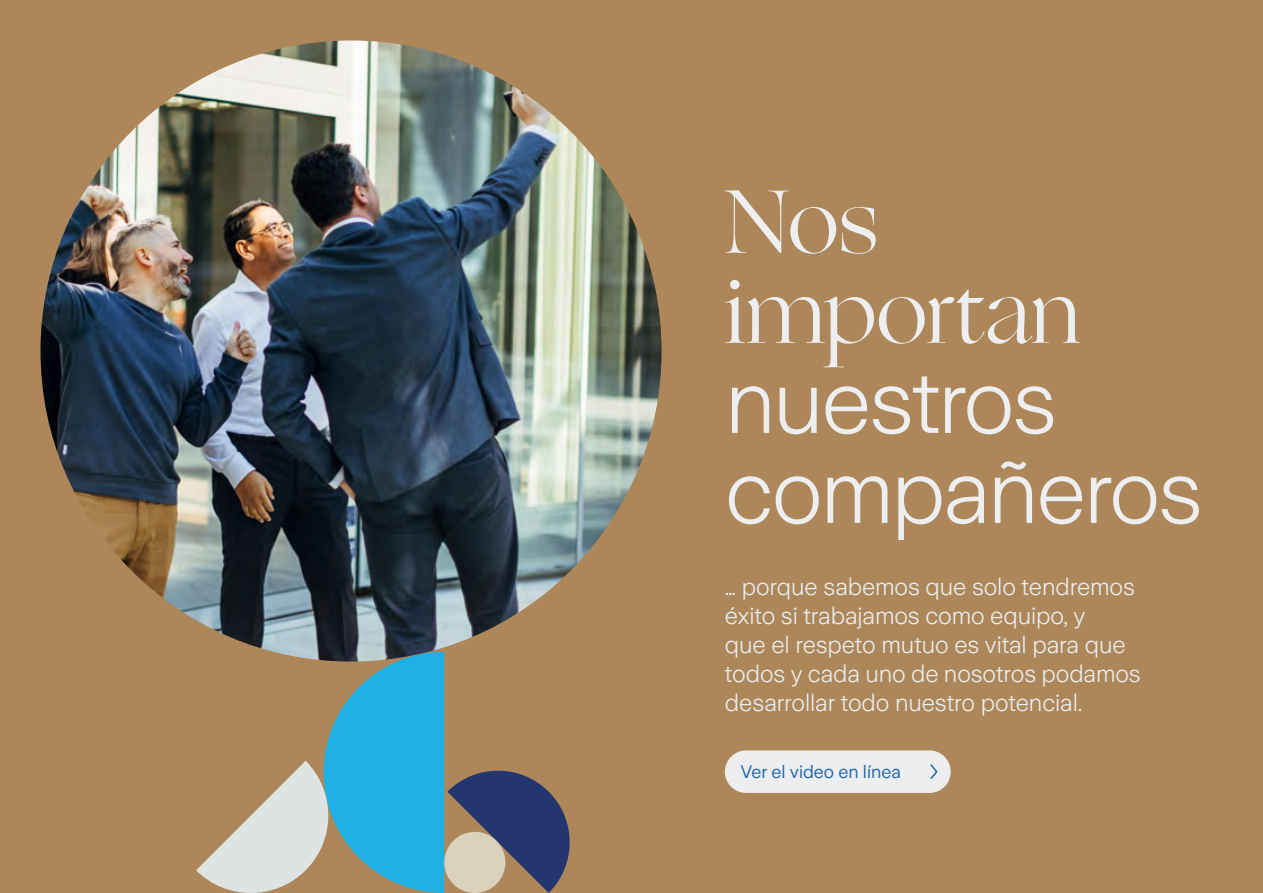
<style>
.page{position:relative;width:1263px;height:893px;background:#ad8759}
.page>*{position:absolute;margin:0;border:0;box-sizing:border-box;transform-origin:0 0}
.t1{font:300 90px/90px "Zurich Sans";letter-spacing:-.025em;color:#eceeef}
.t2{font:90px/90px "Ogg";letter-spacing:-.01em;color:#eceeef}
.t3{font:300 24px/28.8px "Zurich Sans";letter-spacing:-.005em;color:#eceeef}
.t4{font:18px "Zurich Sans";color:#2167ae}
</style>
<div class="page">
<img style="left:40px;top:41px;width:622px;height:621px;border-radius:310px">
<svg style="left:196px;top:652px;width:374px;height:241px"></svg>
<div style="left:444px;top:832px;width:61px;height:61px;background:#dad2bd;border-radius:50%"></div>
<div style="left:725px;top:750px;width:226px;height:43px;background:#eceeef;border-radius:21px"></div>
<svg style="left:930px;top:764px;width:8px;height:15px"></svg>
<h1 class="t2" style="left:725px;top:178px;width:357px">Nos importan</h1>
<h1 class="t1" style="left:725px;top:358px;width:479px">nuestros compañeros</h1>
<p class="t3" style="left:725px;top:573px;width:417px">… porque sabemos que solo tendremos éxito si trabajamos como equipo, y<br>que el respeto mutuo es vital para que todos y cada uno de nosotros podamos desarrollar todo nuestro potencial.</p>
<p class="t4" style="left:741px;top:762px;width:162px">Ver el video en línea</p>
</div>
